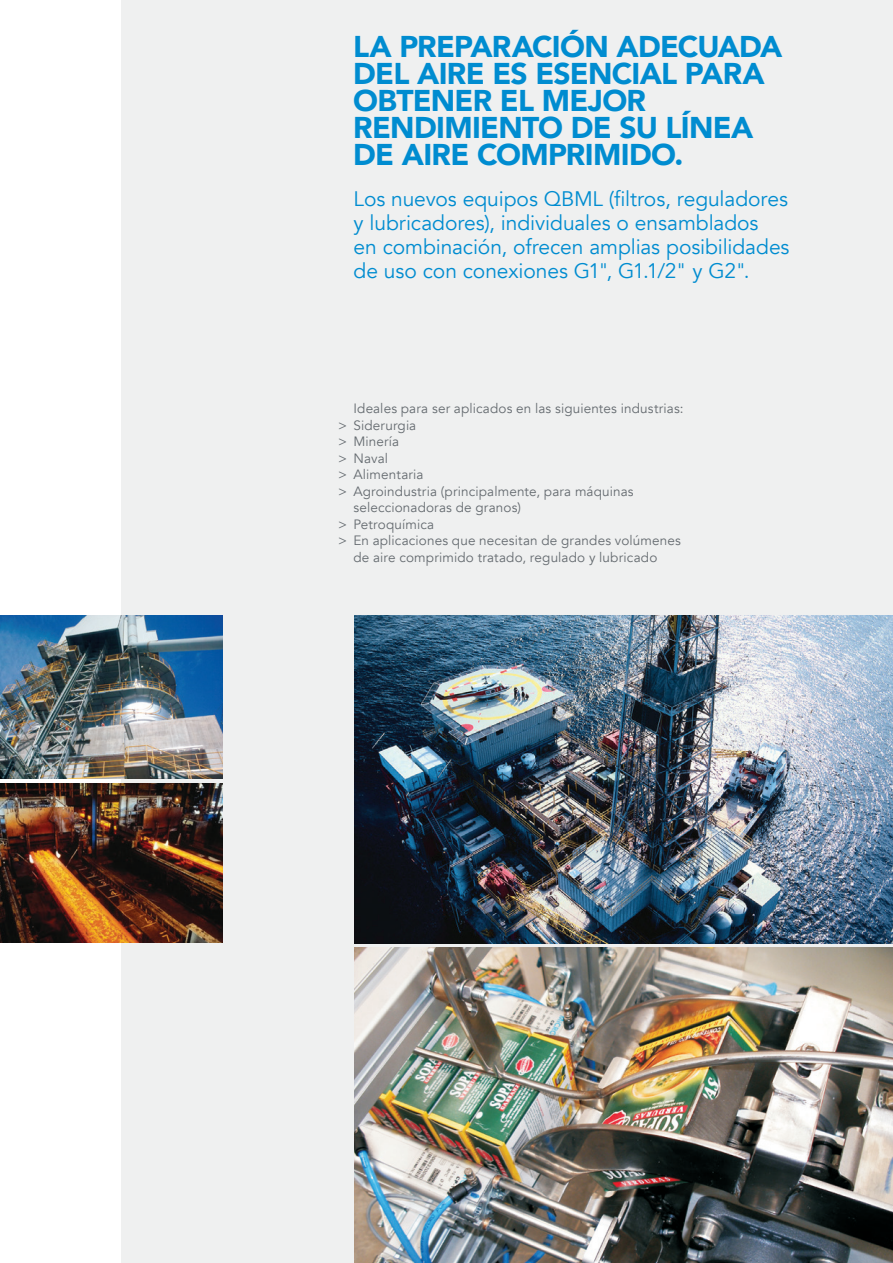
<style>
.page{position:relative;width:893px;height:1263px;background:#fff}
.page>*{position:absolute;margin:0;border:0;box-sizing:border-box;transform-origin:0 0}
.t1{font:900 30px/27px "Avenir";letter-spacing:-.025em;color:#008cd0}
.t2{font:21px/24px "Avenir";letter-spacing:-.005em;color:#008cd0}
.t3{font:13.5px "Avenir";letter-spacing:.01em;color:#656b70}
</style>
<div class="page">
<div style="left:121px;top:0;width:772px;height:1263px;background:#eff0f0"></div>
<img style="left:0;top:783px;width:222px;height:160px">
<img style="left:0;top:616px;width:222px;height:163px">
<img style="left:354px;top:616px;width:539px;height:327px">
<img style="left:354px;top:948px;width:539px;height:315px">
<h1 class="t1" style="left:353px;top:32px;width:431px">LA PREPARACIÓN ADECUADA<br>DEL AIRE ES ESENCIAL PARA<br>OBTENER EL MEJOR<br>RENDIMIENTO DE SU LÍNEA<br>DE AIRE COMPRIMIDO.</h1>
<h2 class="t2" style="left:354px;top:187px;width:437px">Los nuevos equipos QBML (filtros, reguladores y lubricadores), individuales o ensamblados<br>en combinación, ofrecen amplias posibilidades de uso con conexiones G1", G1.1/2" y G2".</h2>
<p class="t3" style="left:353px;top:401px;width:332px">Ideales para ser aplicados en las siguientes industrias:</p>
<p class="t3" style="left:338px;top:417px;width:80px">&gt; Siderurgia</p>
<p class="t3" style="left:338px;top:434px;width:63px">&gt; Minería</p>
<p class="t3" style="left:338px;top:450px;width:51px">&gt; Naval</p>
<p class="t3" style="left:338px;top:467px;width:87px">&gt; Alimentaria</p>
<p class="t3" style="left:338px;top:483px;width:297px">&gt; Agroindustria (principalmente, para máquinas</p>
<p class="t3" style="left:353px;top:499px;width:169px">seleccionadoras de granos)</p>
<p class="t3" style="left:338px;top:516px;width:98px">&gt; Petroquímica</p>
<p class="t3" style="left:338px;top:532px;width:344px">&gt; En aplicaciones que necesitan de grandes volúmenes</p>
<p class="t3" style="left:353px;top:549px;width:305px">de aire comprimido tratado, regulado y lubricado</p>
</div>
